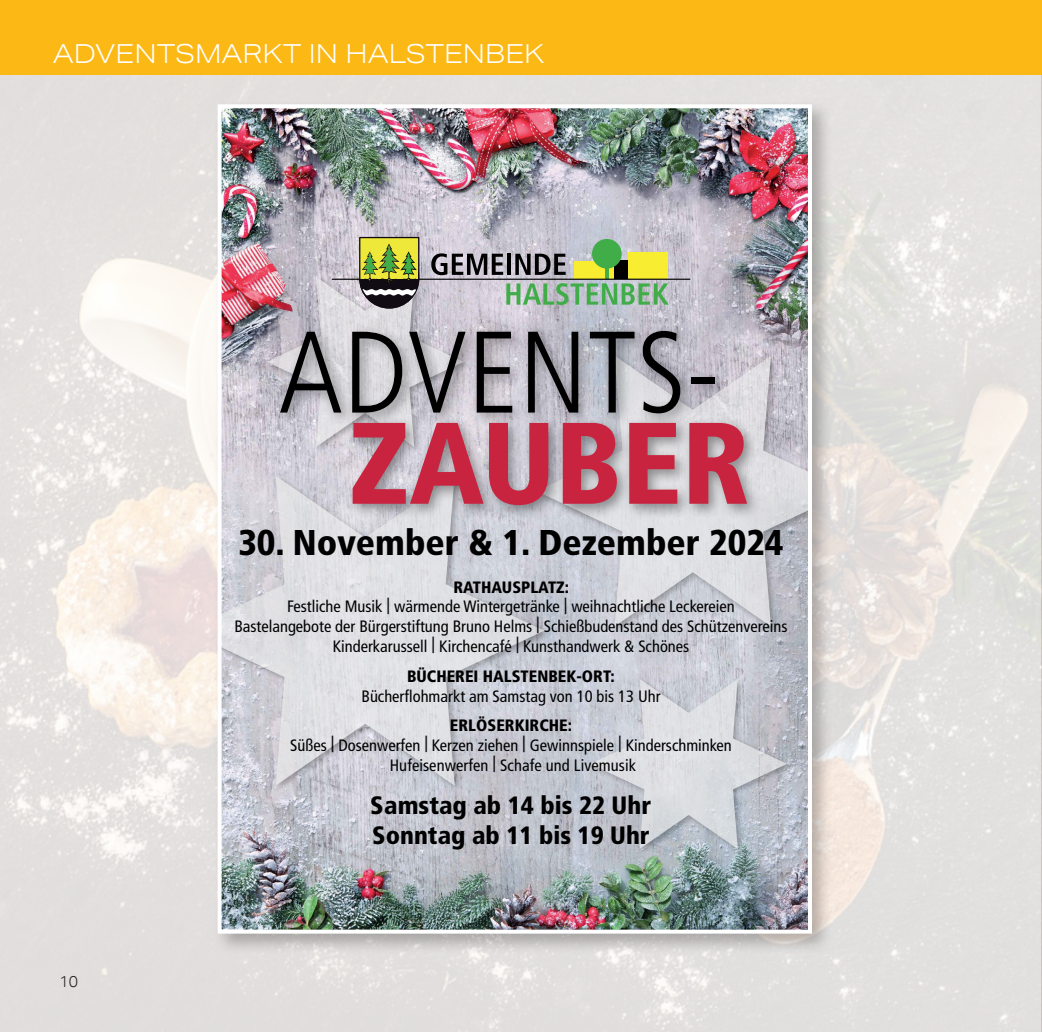
<style>
.page{position:relative;width:1042px;height:1032px;background:#fff}
.page>*{position:absolute;margin:0;border:0;box-sizing:border-box;transform-origin:0 0}
.t1{font:300 condensed 115.85px/91.2px "Frutiger LT Std";color:#000;text-align:right}
.t2{font:900 condensed 35.88px "Frutiger LT";color:#000}
._00_Titel_IS{font:300 26.25px "Aktiv Grotesk Ex";color:#fff}
.t3{font:900 condensed 25.03px/30.1px "Frutiger LT";color:#000}
.t4{font:condensed 16.45px/19.8px "Frutiger LT";color:#000;text-align:center}
.t5{font:300 15.75px "Aktiv Grotesk";color:#231f20}
.s1{font-weight:900;color:#c9243f}
.s2{font-weight:900}
</style>
<div class="page">
<img style="left:0;top:74px;width:1042px;height:958px">
<div style="left:0;top:0;width:1042px;height:74px;background:#fcb814"></div>
<div style="left:213px;top:100px;width:620px;height:855px;background:#231f20;opacity:.3"></div>
<img style="left:223px;top:109px;width:584px;height:351px">
<img style="left:223px;top:460px;width:584px;height:468px">
<div style="left:265px;top:275px;width:206px;height:180px;background:#000;opacity:.4"></div>
<div style="left:534px;top:354px;width:276px;height:280px;background:#000;opacity:.4"></div>
<svg style="left:552px;top:356px;width:255px;height:270px;background:#cdced5"></svg>
<div style="left:220px;top:473px;width:332px;height:320px;background:#000;opacity:.4"></div>
<svg style="left:223px;top:475px;width:321px;height:311px;background:#d4d5db"></svg>
<div style="left:274px;top:324px;width:456px;height:105px;background:#000;opacity:.4"></div>
<div style="left:345px;top:416px;width:416px;height:105px;background:#000;opacity:.4"></div>
<div style="left:588px;top:677px;width:206px;height:180px;background:#000;opacity:.4"></div>
<svg style="left:590px;top:679px;width:197px;height:170px;background:#cbcdd4"></svg>
<hr style="left:332px;top:279px;width:358px;height:1px;background:#000">
<svg style="left:267px;top:237px;width:402px;height:210px;background:#b7b7b4"></svg>
<div style="left:218px;top:104px;width:594px;height:829px;border:4px solid #fff"></div>
<p class="_00_Titel_IS" style="left:53px;top:39px;width:493px">ADVENTSMARKT IN HALSTENBEK</p>
<p class="t1" style="left:278px;top:328px;width:473px">ADVENTS-<br><span class="s1">ZAUBER</span></p>
<p class="t2" style="left:238px;top:520px;width:547px">30. November &amp; 1. Dezember 2024</p>
<p class="t4" style="left:234px;top:577px;width:555px"><span class="s2">Rathausplatz:<br></span>Festliche Musik | wärmende Wintergetränke | weihnachtliche Leckereien<br>Bastelangebote der Bürgerstiftung Bruno Helms | Schießbudenstand des Schützenvereins Kinderkarussell | Kirchencafé | Kunsthandwerk &amp; Schönes</p>
<p class="t4" style="left:361px;top:666px;width:301px"><span class="s2">BücheRei halsteNBek-ORt:<br></span>Bücherflohmarkt am Samstag von 10 bis 13 Uhr</p>
<p class="t4" style="left:290px;top:716px;width:443px"><span class="s2">eRlöseRkiRche:<br></span>Süßes | Dosenwerfen | Kerzen ziehen | Gewinnspiele | Kinderschminken<br>Hufeisenwerfen | Schafe und Livemusik</p>
<p class="t5" style="left:60px;top:972px;width:20px">10</p>
<h3 class="t3" style="left:371px;top:790px;width:282px">Samstag ab 14 bis 22 Uhr<br>Sonntag ab 11 bis 19 Uhr</h3>
</div>
